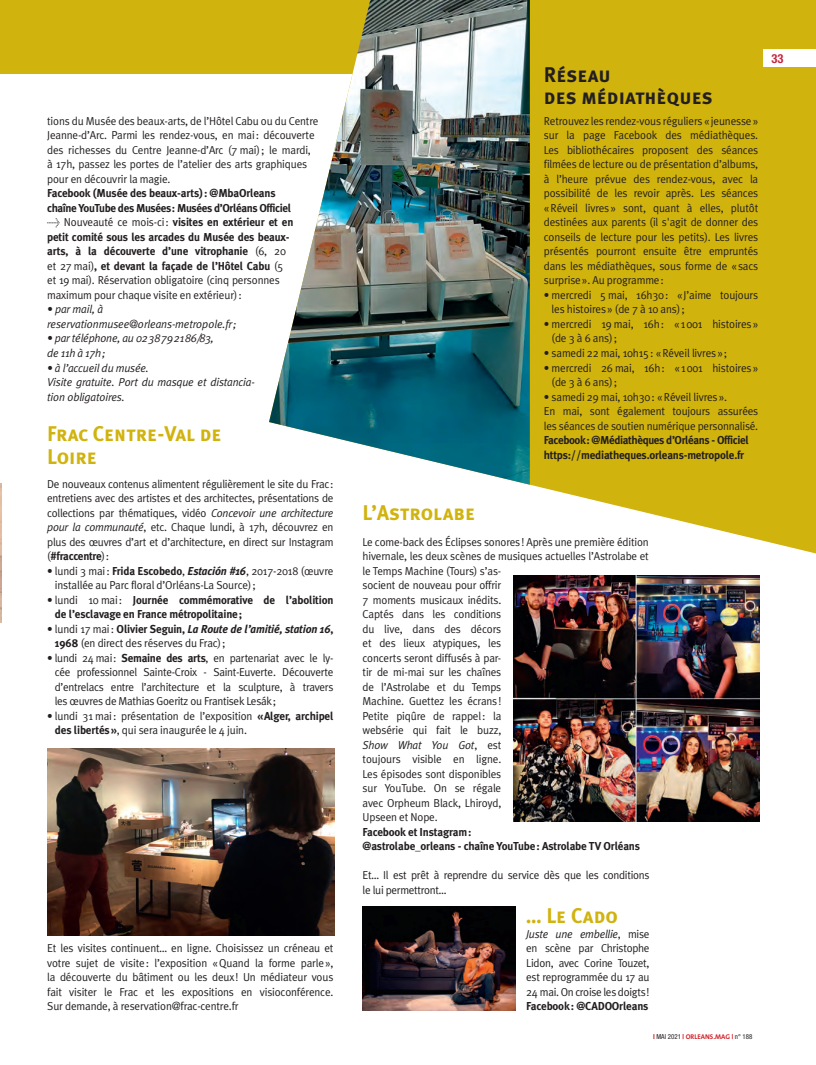
<style>
.page{position:relative;width:816px;height:1065px;background:#fff}
.page>*{position:absolute;margin:0;border:0;box-sizing:border-box;transform-origin:0 0}
.t1{font:21.25px/22.5px "Meta Plus Bold Caps";color:#d1b30e}
.t2{font:21.25px/22.5px "Meta Plus Bold Caps";color:#231f20}
.t3{font:700 condensed 12.5px "Helvetica Neue";color:#c5253c}
.t4{font:11.5px/14.5px "Meta Plus Normal";letter-spacing:-.015em;color:#231f20}
.t5{font:700 11.5px/14.5px "Meta Plus";letter-spacing:-.015em;color:#231f20}
.t6{font:italic 11.5px/14.5px "Meta Plus Normal";letter-spacing:-.015em;color:#231f20}
.t7{font:700 11.5px/14.5px "Meta Plus";letter-spacing:-.035em;color:#231f20}
.t8{font:italic 700 11.5px "Meta Plus";letter-spacing:-.015em;color:#231f20}
.t9{font:condensed 6.88px "Helvetica Neue";color:#231f20}
.s1{font-family:"Meta Plus Normal";font-weight:400}
.s2{font-style:italic}
.s3{font-family:"Meta Plus";font-weight:700}
.s4{font-family:"Meta Plus";font-weight:700;font-style:italic}
.s5{font-family:"Meta Plus Normal";font-weight:400;font-style:normal}
.s6{font-style:normal}
.s7{font-weight:700;color:#d1232a}
.s8{font-family:"The Sans B7";font-weight:700;font-stretch:normal;color:#d1232a}
</style>
<div class="page">
<div style="left:0;top:0;width:816px;height:74px;background:#d1b30e"></div>
<img style="left:363px;top:906px;width:153px;height:103px">
<img style="left:47px;top:748px;width:287px;height:187px">
<img style="left:514px;top:575px;width:245px;height:246px">
<svg style="left:527px;top:74px;width:289px;height:480px;background:#d4b820"></svg>
<img style="left:269px;top:0;width:261px;height:484px">
<div style="left:763px;top:49px;width:53px;height:18px;background:#fff"></div>
<p class="t4" style="left:47px;top:113px;width:273px">tions du Musée des beaux-arts, de l’Hôtel Cabu ou du Centre Jeanne-d’Arc. Parmi les rendez-vous, en mai: découverte des richesses du Centre Jeanne-d’Arc (7 mai); le mardi, à 17h, passez les portes de l’atelier des arts graphiques pour en découvrir la magie.</p>
<p class="t5" style="left:47px;top:186px;width:248px">Facebook (Musée des beaux-arts): @MbaOrleans chaîne YouTube des Musées: Musées d’Orléans Officiel <span class="s1">&gt; Nouveauté ce mois-ci:</span> visites en extérieur et en petit comité sous les arcades du Musée des beaux&shy;arts, à la découverte d’une vitrophanie <span class="s1">(6, 20 et 27 mai)</span>, et devant la façade de l’Hôtel Cabu <span class="s1">(5</span></p>
<p class="t4" style="left:47px;top:273px;width:234px">et 19 mai). Réservation obligatoire (cinq personnes maximum pour chaque visite en extérieur):</p>
<p class="t6" style="left:47px;top:302px;width:191px">• par mail, à reservationmusee@orleans-metropole.fr;</p>
<p class="t6" style="left:47px;top:331px;width:168px">• par téléphone, au 0238792186/83, de 11h à 17h;</p>
<p class="t6" style="left:47px;top:360px;width:209px">• à l’accueil du musée.<br>Visite gratuite. Port du masque et distancia&shy;tion obligatoires.</p>
<h1 class="t1" style="left:47px;top:422px;width:176px">Frac Centre-Val de<br>Loire</h1>
<p class="t4" style="left:47px;top:476px;width:288px;text-align:justify">De nouveaux contenus alimentent régulièrement le site du Frac: entretiens avec des artistes et des architectes, présentations de collections par thématiques, vidéo <span class="s2">Concevoir une architecture pour la communauté</span>, etc. Chaque lundi, à 17h, découvrez en plus des œuvres d’art et d’architecture, en direct sur Instagram</p>
<p class="t5" style="left:47px;top:548px;width:64px"><span class="s1">(</span>#fraccentre<span class="s1">):</span></p>
<p class="t4" style="left:55px;top:563px;width:280px;text-indent:-8px">• lundi 3 mai: <span class="s3">Frida Escobedo</span>, <span class="s4">Estación #16</span>, 2017-2018 (œuvre installée au Parc floral d’Orléans-La Source);</p>
<p class="t5" style="left:55px;top:592px;width:280px;text-indent:-8px"><span class="s1">• lundi 10 mai:</span> Journée commémorative de l’abolition de l’esclavage en France métropolitaine;</p>
<p class="t8" style="left:47px;top:622px;width:288px"><span class="s5">• lundi 17 mai:</span> <span class="s6">Olivier Seguin,</span> La Route de l’amitié, station 16<span class="s6">,</span></p>
<p class="t4" style="left:55px;top:635px;width:172px"><span class="s3">1968</span> (en direct des réserves du Frac);</p>
<p class="t4" style="left:55px;top:650px;width:280px;text-align:justify;text-indent:-8px">• lundi 24 mai: <span class="s3">Semaine des arts</span>, en partenariat avec le ly&shy;cée professionnel Sainte-Croix - Saint-Euverte. Découverte d’entrelacs entre l’architecture et la sculpture, à travers les œuvres de Mathias Goeritz ou Frantisek Lesák;</p>
<p class="t4" style="left:55px;top:708px;width:280px;text-indent:-8px">• lundi 31 mai: présentation de l’exposition <span class="s3">«Alger, archipel des libertés»</span>, qui sera inaugurée le 4 juin.</p>
<p class="t4" style="left:47px;top:940px;width:288px;text-align:justify">Et les visites continuent… en ligne. Choisissez un créneau et votre sujet de visite: l’exposition «Quand la forme parle», la découverte du bâtiment ou les deux! Un médiateur vous fait visiter le Frac et les expositions en visioconférence.<br>Sur demande, à reservation@frac-centre.fr</p>
<h1 class="t2" style="left:544px;top:63px;width:170px">Réseau<br>des médiathèques</h1>
<p class="t4" style="left:544px;top:113px;width:216px;text-align:justify">Retrouvez les rendez-vous réguliers «jeunesse» sur la page Facebook des médiathèques.<br>Les bibliothécaires proposent des séances filmées de lecture ou de présentation d’albums, à l’heure prévue des rendez-vous, avec la possibilité de les revoir après. Les séances «Réveil livres» sont, quant à elles, plutôt destinées aux parents (il s'agit de donner des conseils de lecture pour les petits). Les livres présentés pourront ensuite être empruntés dans les médiathèques, sous forme de «sacs surprise». Au programme:</p>
<p class="t4" style="left:552px;top:287px;width:208px;text-indent:-8px">• mercredi 5 mai, 16h30: «J’aime toujours les histoires» (de 7 à 10 ans);</p>
<p class="t4" style="left:552px;top:316px;width:208px;text-indent:-8px">• mercredi 19 mai, 16h: «1001 histoires» (de 3 à 6 ans);</p>
<p class="t4" style="left:544px;top:345px;width:185px">• samedi 22 mai, 10h15: «Réveil livres»;</p>
<p class="t4" style="left:552px;top:360px;width:208px;text-indent:-8px">• mercredi 26 mai, 16h: «1001 histoires» (de 3 à 6 ans);</p>
<p class="t4" style="left:544px;top:389px;width:216px">• samedi 29 mai, 10h30: «Réveil livres».<br>En mai, sont également toujours assurées les séances de soutien numérique personnalisé.</p>
<p class="t7" style="left:544px;top:432px;width:206px">Facebook: @Médiathèques d’Orléans - Officiel https://mediatheques.orleans-metropole.fr</p>
<p class="t3" style="left:771px;top:51px;width:13px">33</p>
<h1 class="t1" style="left:363px;top:501px;width:114px">L’Astrolabe</h1>
<p class="t4" style="left:363px;top:534px;width:288px">Le come-back des Éclipses sonores! Après une première édition hivernale, les deux scènes de musiques actuelles l’Astrolabe et le Temps Machine (Tours) s’as-<br>socient de nouveau pour offrir<br>7 moments musicaux inédits.<br>Captés dans les conditions<br>du live, dans des décors<br>et des lieux atypiques, les<br>concerts seront diffusés à par-<br>tir de mi-mai sur les chaînes<br>de l’Astrolabe et du Temps<br>Machine. Guettez les écrans!<br>Petite piqûre de rappel: la<br>websérie qui fait le buzz,<br><span class="s2">Show What You Got</span>, est<br>toujours visible en ligne.<br>Les épisodes sont disponibles<br>sur YouTube. On se régale<br>avec Orpheum Black, Lhiroyd,<br>Upseen et Nope.</p>
<p class="t5" style="left:363px;top:824px;width:279px">Facebook et Instagram:<br>@astrolabe_orleans - chaîne YouTube: Astrolabe TV Orléans</p>
<p class="t4" style="left:363px;top:867px;width:289px">Et… Il est prêt à reprendre du service dès que les conditions le lui permettront…</p>
<h1 class="t1" style="left:526px;top:903px;width:93px">… Le Cado</h1>
<p class="t4" style="left:526px;top:925px;width:125px;text-align:justify"><span class="s2">Juste une embellie</span>, mise en scène par Christophe Lidon, avec Corine Touzet, est reprogrammée du 17 au 24 mai. On croise les doigts!</p>
<p class="t5" style="left:526px;top:998px;width:124px">Facebook: @CADOOrleans</p>
<p class="t9" style="left:653px;top:1032px;width:101px"><span class="s7">I</span> MAI 2021 <span class="s7">|</span> <span class="s8">ORLEANS.MAG</span> <span class="s7">|</span> n° 188</p>
</div>
